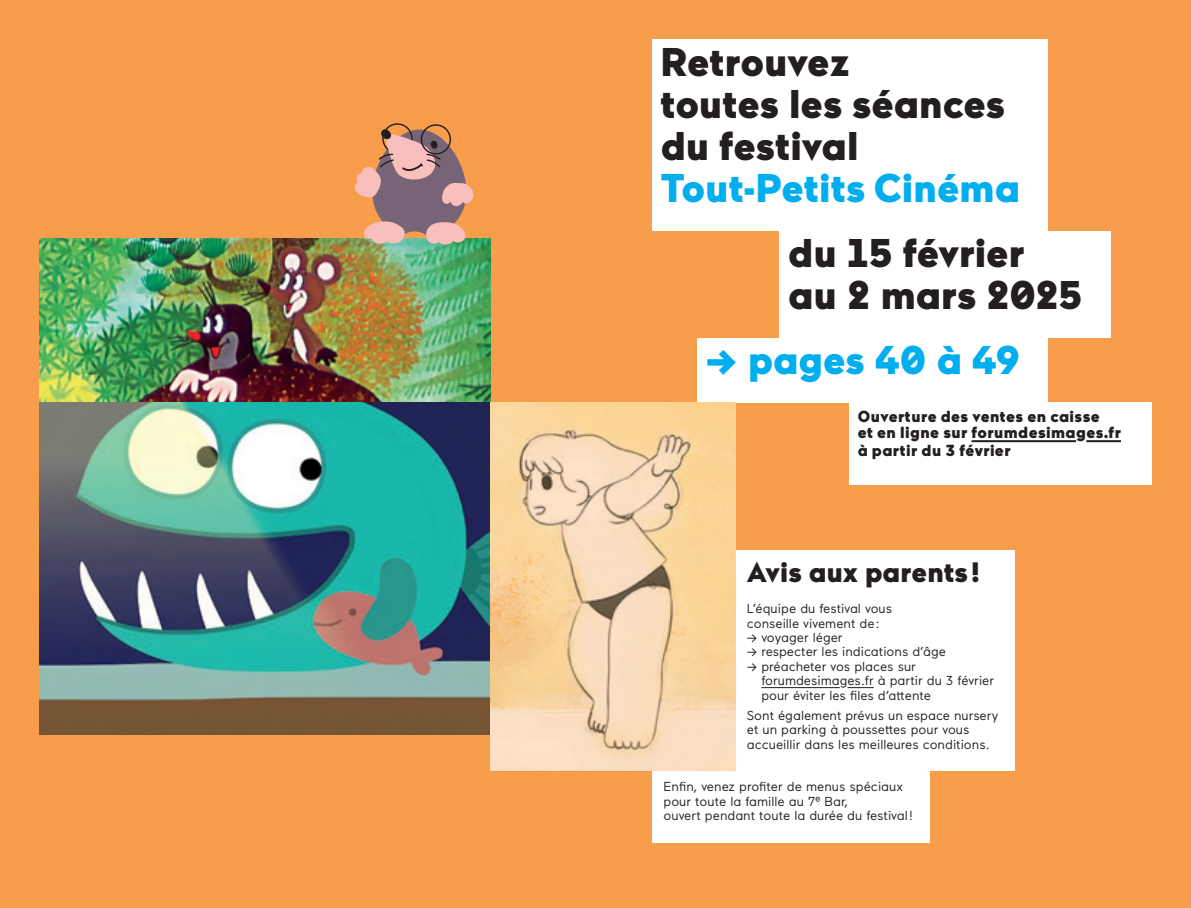
<style>
.page{position:relative;width:1191px;height:908px;background:#fff}
.page>*{position:absolute;margin:0;border:0;box-sizing:border-box;transform-origin:0 0}
.t1{font:900 40px/42px "Maax";color:#231f20}
.t2{font:900 40px "Maax";color:#00aeef}
.t3{font:900 28px "Maax";letter-spacing:.005em;color:#231f20}
.t4{font:900 16px/16px "Maax";letter-spacing:.025em;color:#231f20}
.t5{font:13px/14.4px "Maax";color:#231f20}
</style>
<div class="page">
<div style="left:0;top:0;width:1191px;height:907px;background:#f89d4b"></div>
<div style="left:652px;top:40px;width:396px;height:191px;background:#fff"></div>
<div style="left:735px;top:550px;width:280px;height:220px;background:#fff"></div>
<hr style="left:761px;top:687px;width:78px;height:1px;background:#231f20">
<svg style="left:847px;top:687px;width:26px;height:1px"></svg>
<div style="left:652px;top:770px;width:278px;height:72px;background:#fff"></div>
<div style="left:849px;top:402px;width:302px;height:82px;background:#fff"></div>
<hr style="left:971px;top:440px;width:105px;height:2px;background:#231f20">
<hr style="left:1086px;top:440px;width:35px;height:2px;background:#231f20">
<div style="left:780px;top:231px;width:331px;height:106px;background:#fff"></div>
<div style="left:697px;top:337px;width:351px;height:65px;background:#fff"></div>
<img style="left:40px;top:239px;width:450px;height:495px">
<img style="left:490px;top:402px;width:245px;height:368px">
<div style="left:382px;top:123px;width:30px;height:30px;border:1px solid #231f20;border-radius:50%"></div>
<div style="left:421px;top:124px;width:30px;height:30px;border:1px solid #231f20;border-radius:50%"></div>
<svg style="left:355px;top:128px;width:119px;height:118px"></svg>
<h1 class="t1" style="left:660px;top:39px;width:346px">Retrouvez<br>toutes les séances du festival</h1>
<h1 class="t2" style="left:660px;top:162px;width:360px">Tout‑Petits Cinéma</h1>
<h1 class="t1" style="left:788px;top:230px;width:295px">du 15 février au 2 mars 2025</h1>
<h1 class="t2" style="left:706px;top:334px;width:315px">→ pages 40 à 49</h1>
<p class="t4" style="left:857px;top:408px;width:265px">Ouverture des ventes en caisse<br>et en ligne sur forumdesimages.fr</p>
<p class="t4" style="left:857px;top:442px;width:154px">à partir du 3 février</p>
<h2 class="t3" style="left:747px;top:553px;width:235px">Avis aux parents !</h2>
<p class="t5" style="left:747px;top:600px;width:147px">L’équipe du festival vous conseille vivement de:</p>
<p class="t5" style="left:747px;top:629px;width:97px">→ voyager léger</p>
<p class="t5" style="left:747px;top:643px;width:201px">→ respecter les indications d’âge</p>
<p class="t5" style="left:761px;top:658px;width:234px;text-indent:-14px">→ préacheter vos places sur forumdesimages.fr à partir du 3 février pour éviter les files d’attente</p>
<p class="t5" style="left:747px;top:707px;width:253px">Sont également prévus un espace nursery et un parking à poussettes pour vous accueillir dans les meilleures conditions.</p>
<p class="t5" style="left:663px;top:778px;width:251px">Enfin, venez profiter de menus spéciaux pour toute la famille au 7e Bar,<br>ouvert pendant toute la durée du festival!</p>
</div>
